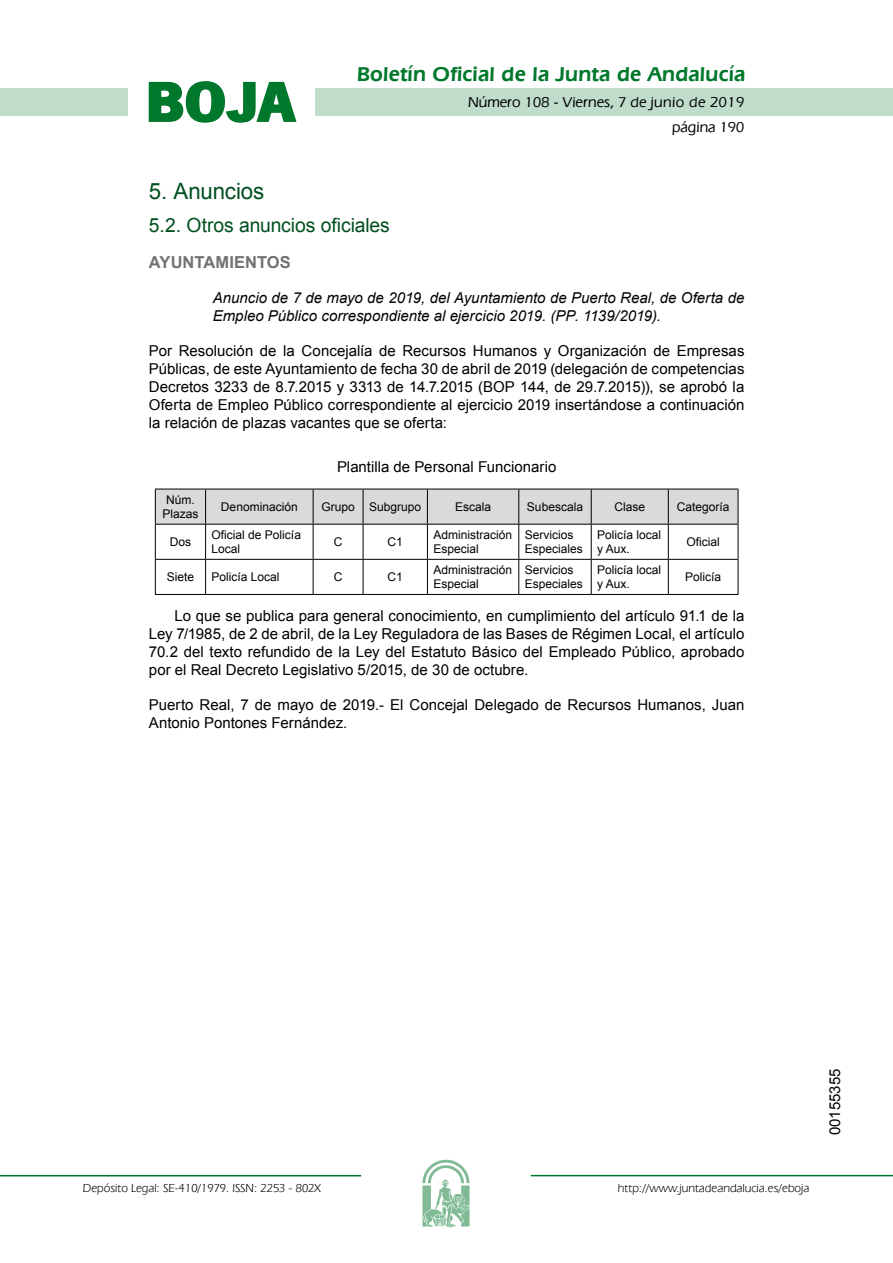
<style>
.page{position:relative;width:893px;height:1263px;background:#fff}
.page>*{position:absolute;margin:0;border:0;box-sizing:border-box;transform-origin:0 0}
.t1{font:700 57.75px "News Got T";color:#00782c;scale:1.14 1}
.t2{font:22.5px "Arial";letter-spacing:-.005em;color:#00501f}
.t3{font:600 21px "Eras IT Cby BT";letter-spacing:.01em;color:#00782c}
.t4{font:19.5px "Arial";letter-spacing:-.005em;color:#00501f}
.t5{font:700 16.5px "Arial";color:#707173}
.t6{font:15px/18px "Arial";color:#000;text-align:justify}
.t7{font:italic 15px/18px "Arial";color:#000}
.t8{font:500 15px/24.5px "Eras IT Cby BT";color:#000;text-align:right}
.t9{font:12px/14.4px "Arial";color:#000}
.t10{font:12px "Eras IT Cby BT";color:#000}
</style>
<div class="page">
<div style="left:315px;top:88px;width:577px;height:28px;background:#bfddca"></div>
<div style="left:0;top:88px;width:128px;height:28px;background:#bfddca"></div>
<hr style="left:0;top:1175px;width:361px;height:2px;background:#00782c">
<svg style="left:422px;top:1159px;width:47px;height:68px"></svg>
<hr style="left:531px;top:1175px;width:361px;height:1px;background:#00782c">
<svg style="left:148px;top:81px;width:149px;height:42px"></svg>
<div style="left:156px;top:490px;width:581px;height:34px;background:#d9dadb"></div>
<hr style="left:155px;top:489px;width:50px;height:1px;background:#000">
<hr style="left:155px;top:489px;width:1px;height:35px;background:#000">
<hr style="left:205px;top:489px;width:108px;height:1px;background:#000">
<hr style="left:205px;top:489px;width:1px;height:35px;background:#000">
<hr style="left:313px;top:489px;width:50px;height:1px;background:#000">
<hr style="left:313px;top:489px;width:1px;height:35px;background:#000">
<hr style="left:363px;top:489px;width:64px;height:1px;background:#000">
<hr style="left:363px;top:489px;width:1px;height:35px;background:#000">
<hr style="left:427px;top:489px;width:92px;height:1px;background:#000">
<hr style="left:427px;top:489px;width:1px;height:35px;background:#000">
<hr style="left:519px;top:489px;width:72px;height:1px;background:#000">
<hr style="left:518px;top:489px;width:1px;height:35px;background:#000">
<hr style="left:591px;top:489px;width:77px;height:1px;background:#000">
<hr style="left:591px;top:489px;width:1px;height:35px;background:#000">
<hr style="left:668px;top:489px;width:70px;height:1px;background:#000">
<hr style="left:668px;top:489px;width:1px;height:35px;background:#000">
<hr style="left:737px;top:489px;width:1px;height:35px;background:#000">
<hr style="left:155px;top:524px;width:50px;height:1px;background:#000">
<hr style="left:155px;top:525px;width:1px;height:34px;background:#000">
<hr style="left:205px;top:524px;width:108px;height:1px;background:#000">
<hr style="left:205px;top:525px;width:1px;height:34px;background:#000">
<hr style="left:313px;top:524px;width:50px;height:1px;background:#000">
<hr style="left:313px;top:525px;width:1px;height:34px;background:#000">
<hr style="left:363px;top:524px;width:64px;height:1px;background:#000">
<hr style="left:363px;top:525px;width:1px;height:34px;background:#000">
<hr style="left:427px;top:524px;width:92px;height:1px;background:#000">
<hr style="left:427px;top:525px;width:1px;height:34px;background:#000">
<hr style="left:519px;top:524px;width:72px;height:1px;background:#000">
<hr style="left:518px;top:525px;width:1px;height:34px;background:#000">
<hr style="left:591px;top:524px;width:77px;height:1px;background:#000">
<hr style="left:591px;top:525px;width:1px;height:34px;background:#000">
<hr style="left:668px;top:524px;width:70px;height:1px;background:#000">
<hr style="left:668px;top:525px;width:1px;height:34px;background:#000">
<hr style="left:737px;top:525px;width:1px;height:34px;background:#000">
<hr style="left:155px;top:559px;width:50px;height:1px;background:#000">
<hr style="left:155px;top:560px;width:1px;height:34px;background:#000">
<hr style="left:205px;top:559px;width:108px;height:1px;background:#000">
<hr style="left:205px;top:560px;width:1px;height:34px;background:#000">
<hr style="left:313px;top:559px;width:50px;height:1px;background:#000">
<hr style="left:313px;top:560px;width:1px;height:34px;background:#000">
<hr style="left:363px;top:559px;width:64px;height:1px;background:#000">
<hr style="left:363px;top:560px;width:1px;height:34px;background:#000">
<hr style="left:427px;top:559px;width:92px;height:1px;background:#000">
<hr style="left:427px;top:560px;width:1px;height:34px;background:#000">
<hr style="left:519px;top:559px;width:72px;height:1px;background:#000">
<hr style="left:518px;top:560px;width:1px;height:34px;background:#000">
<hr style="left:591px;top:559px;width:77px;height:1px;background:#000">
<hr style="left:591px;top:560px;width:1px;height:34px;background:#000">
<hr style="left:668px;top:559px;width:70px;height:1px;background:#000">
<hr style="left:668px;top:560px;width:1px;height:34px;background:#000">
<hr style="left:737px;top:560px;width:1px;height:34px;background:#000">
<hr style="left:155px;top:594px;width:50px;height:1px;background:#000">
<hr style="left:205px;top:594px;width:108px;height:1px;background:#000">
<hr style="left:313px;top:594px;width:50px;height:1px;background:#000">
<hr style="left:363px;top:594px;width:64px;height:1px;background:#000">
<hr style="left:427px;top:594px;width:92px;height:1px;background:#000">
<hr style="left:519px;top:594px;width:72px;height:1px;background:#000">
<hr style="left:591px;top:594px;width:77px;height:1px;background:#000">
<hr style="left:668px;top:594px;width:70px;height:1px;background:#000">
<h1 class="t1" style="left:145px;top:68px;width:133px">BOJA</h1>
<h3 class="t3" style="left:357px;top:62px;width:390px">Boletín Oficial de la Junta de Andalucía</h3>
<p class="t8" style="left:468px;top:90px;width:278px">Número 108 - Viernes, 7 de junio de 2019 página 190</p>
<h2 class="t2" style="left:149px;top:177px;width:117px">5. Anuncios</h2>
<h3 class="t4" style="left:149px;top:212px;width:242px">5.2. Otros anuncios oficiales</h3>
<p class="t5" style="left:149px;top:251px;width:143px">AYUNTAMIENTOS</p>
<p class="t7" style="left:213px;top:289px;width:533px">Anuncio de 7 de mayo de 2019, del Ayuntamiento de Puerto Real, de Oferta de<br>Empleo Público correspondiente al ejercicio 2019. (PP. 1139/2019).</p>
<p class="t6" style="left:149px;top:342px;width:597px">Por Resolución de la Concejalía de Recursos Humanos y Organización de Empresas Públicas, de este Ayuntamiento de fecha 30 de abril de 2019 (delegación de competencias Decretos 3233 de 8.7.2015 y 3313 de 14.7.2015 (BOP 144, de 29.7.2015)), se aprobó la Oferta de Empleo Público correspondiente al ejercicio 2019 insertándose a continuación la relación de plazas vacantes que se oferta:</p>
<p class="t6" style="left:337px;top:458px;width:221px">Plantilla de Personal Funcionario</p>
<p class="t9" style="left:162px;top:493px;width:38px;text-align:center">Núm.<br>Plazas</p>
<p class="t9" style="left:221px;top:500px;width:78px">Denominación</p>
<p class="t9" style="left:321px;top:500px;width:101px">Grupo Subgrupo</p>
<p class="t9" style="left:455px;top:500px;width:38px">Escala</p>
<p class="t9" style="left:527px;top:500px;width:58px">Subescala</p>
<p class="t9" style="left:614px;top:500px;width:32px">Clase</p>
<p class="t9" style="left:676px;top:500px;width:54px">Categoría</p>
<p class="t9" style="left:170px;top:535px;width:23px">Dos</p>
<p class="t9" style="left:211px;top:528px;width:91px">Oficial de Policía<br>Local</p>
<p class="t9" style="left:334px;top:535px;width:10px">C</p>
<p class="t9" style="left:387px;top:535px;width:17px">C1</p>
<p class="t9" style="left:433px;top:528px;width:80px">Administración<br>Especial</p>
<p class="t9" style="left:525px;top:528px;width:60px">Servicios<br>Especiales</p>
<p class="t9" style="left:597px;top:528px;width:66px">Policía local y Aux.</p>
<p class="t9" style="left:686px;top:535px;width:35px">Oficial</p>
<p class="t9" style="left:167px;top:570px;width:29px">Siete</p>
<p class="t9" style="left:211px;top:570px;width:70px">Policía Local</p>
<p class="t9" style="left:334px;top:570px;width:10px">C</p>
<p class="t9" style="left:387px;top:570px;width:17px">C1</p>
<p class="t9" style="left:433px;top:563px;width:80px">Administración<br>Especial</p>
<p class="t9" style="left:525px;top:563px;width:60px">Servicios<br>Especiales</p>
<p class="t9" style="left:597px;top:563px;width:66px">Policía local y Aux.</p>
<p class="t9" style="left:685px;top:570px;width:38px">Policía</p>
<p class="t6" style="left:149px;top:607px;width:597px;text-indent:26px">Lo que se publica para general conocimiento, en cumplimiento del artículo 91.1 de la Ley 7/1985, de 2 de abril, de la Ley Reguladora de las Bases de Régimen Local, el artículo 70.2 del texto refundido de la Ley del Estatuto Básico del Empleado Público, aprobado por el Real Decreto Legislativo 5/2015, de 30 de octubre.</p>
<p class="t6" style="left:149px;top:696px;width:597px">Puerto Real, 7 de mayo de 2019.- El Concejal Delegado de Recursos Humanos, Juan<br>Antonio Pontones Fernández.</p>
<p class="t10" style="left:83px;top:1181px;width:239px">Depósito Legal: SE-410/1979. ISSN: 2253 - 802X</p>
<p class="t10" style="left:618px;top:1181px;width:193px">http://www.juntadeandalucia.es/eboja</p>
<p class="t6" style="left:826px;top:1135px;width:68px;rotate:-90deg">00155355</p>
</div>
